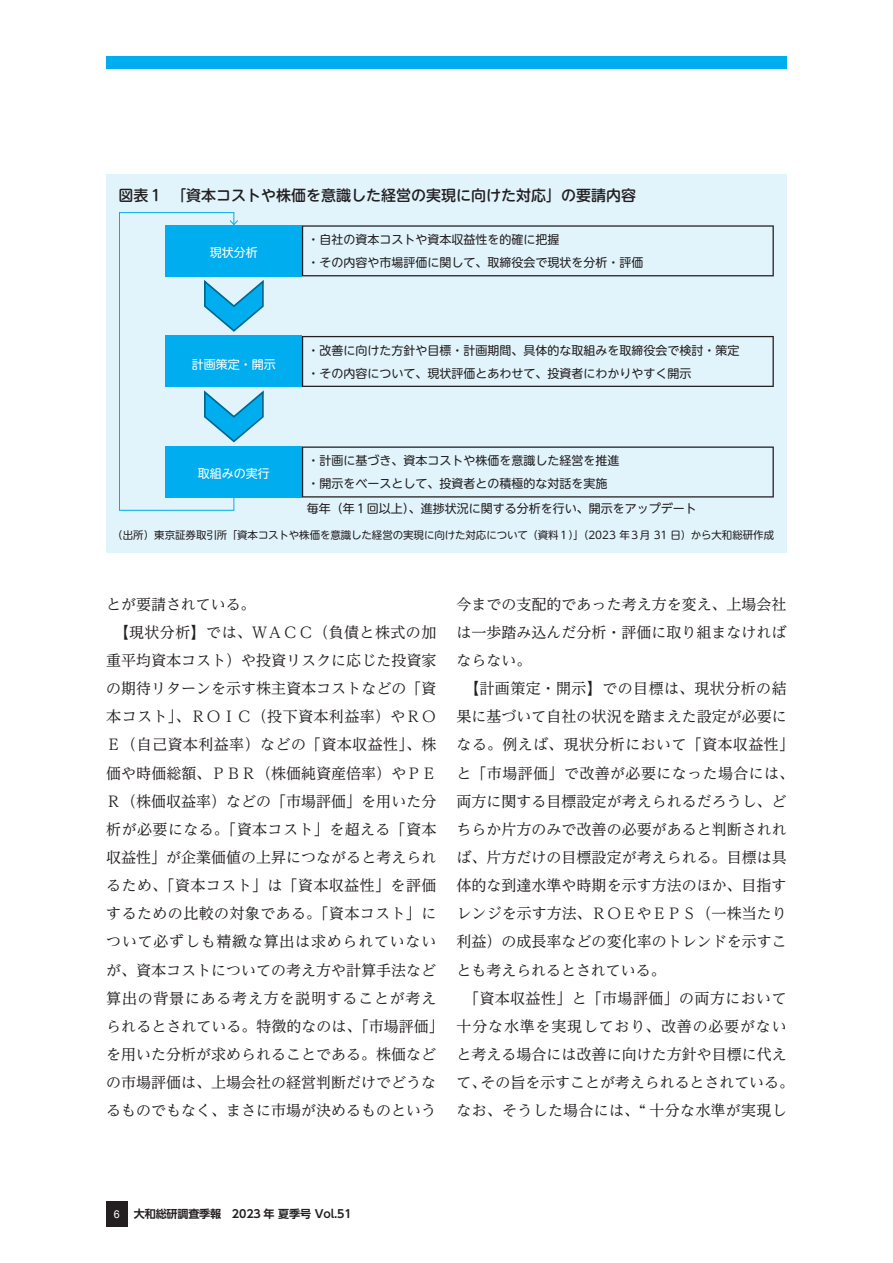
<style>
.page{position:relative;width:893px;height:1263px;background:#fff}
.page>*{position:absolute;margin:0;border:0;box-sizing:border-box;transform-origin:0 0}
.t1{font:15px "UD Reimin Pr 6";color:#231f20}
.t2{font:15px "UD Reimin Pr 6";letter-spacing:.03em;color:#231f20}
.t3{font:15px "UD Reimin Pr 6";letter-spacing:.025em;color:#231f20}
.t4{font:15px "UD Reimin Pr 6";letter-spacing:.05em;color:#231f20}
.t5{font:500 15px "UD Shin M Go Pr 6";color:#231f20}
.t6{font:15px "UD Reimin Pr 6";letter-spacing:.02em;color:#231f20}
.t7{font:15px "UD Reimin Pr 6";letter-spacing:.055em;color:#231f20}
.t8{font:12px/23.1px "UD Shin M Go Pr 6";color:#231f20}
.t9{font:12px "UD Shin M Go Pr 6";color:#fff}
.t10{font:700 11.1px "UD Shin Go Pr 6 De";letter-spacing:-.01em;color:#231f20}
.t11{font:10.8px "Arial";color:#fff}
.t12{font:10.5px "UD Shin M Go Pr 6";letter-spacing:-.01em;color:#231f20}
</style>
<div class="page">
<div style="left:106px;top:56px;width:681px;height:13px;background:#00aeef"></div>
<div style="left:106px;top:1201px;width:22px;height:26px;background:#231f20"></div>
<div style="left:106px;top:174px;width:681px;height:379px;background:#e1f4fc"></div>
<div style="left:166px;top:225px;width:136px;height:51px;background:#00aeef"></div>
<div style="left:166px;top:336px;width:136px;height:51px;background:#00aeef"></div>
<div style="left:166px;top:446px;width:136px;height:51px;background:#00aeef"></div>
<svg style="left:302px;top:225px;width:472px;height:51px"></svg>
<svg style="left:302px;top:336px;width:472px;height:51px"></svg>
<svg style="left:302px;top:446px;width:472px;height:51px"></svg>
<svg style="left:119px;top:212px;width:146px;height:299px"></svg>
<p class="t5" style="left:119px;top:182px;width:519px">図表１　「資本コストや株価を意識した経営の実現に向けた対応」の要請内容</p>
<p class="t9" style="left:210px;top:242px;width:49px">現状分析</p>
<p class="t9" style="left:192px;top:354px;width:85px">計画策定・開示</p>
<p class="t8" style="left:307px;top:227px;width:337px">・自社の資本コストや資本収益性を的確に把握<br>・その内容や市場評価に関して、取締役会で現状を分析・評価</p>
<p class="t8" style="left:307px;top:338px;width:433px">・改善に向けた方針や目標・計画期間、具体的な取組みを取締役会で検討・策定・その内容について、現状評価とあわせて、投資者にわかりやすく開示</p>
<p class="t8" style="left:307px;top:448px;width:313px">・計画に基づき、資本コストや株価を意識した経営を推進・開示をベースとして、投資者との積極的な対話を実施</p>
<p class="t8" style="left:307px;top:497px;width:391px">毎年（年１回以上）、進捗状況に関する分析を行い、開示をアップデート</p>
<p class="t12" style="left:112px;top:526px;width:663px">（出所）東京証券取引所「資本コストや株価を意識した経営の実現に向けた対応について（資料１）」（2023 年３月 31 日）から大和総研作成</p>
<p class="t9" style="left:198px;top:464px;width:73px">取組みの実行</p>
<p class="t1" style="left:106px;top:592px;width:151px">とが要請されている。</p>
<p class="t2" style="left:114px;top:620px;width:324px">【現状分析】では、ＷＡＣＣ（負債と株式の加</p>
<p class="t1" style="left:106px;top:648px;width:331px">重平均資本コスト）や投資リスクに応じた投資家</p>
<p class="t1" style="left:106px;top:676px;width:331px">の期待リターンを示す株主資本コストなどの「資</p>
<p class="t3" style="left:106px;top:704px;width:332px">本コスト」、ＲＯＩＣ（投下資本利益率）やＲＯ</p>
<p class="t2" style="left:106px;top:732px;width:332px">Ｅ（自己資本利益率）などの「資本収益性」、株</p>
<p class="t1" style="left:106px;top:761px;width:332px">価や時価総額、ＰＢＲ（株価純資産倍率）やＰＥ</p>
<p class="t1" style="left:106px;top:789px;width:332px">Ｒ（株価収益率）などの「市場評価」を用いた分</p>
<p class="t2" style="left:106px;top:817px;width:332px">析が必要になる。「資本コスト」を超える「資本</p>
<p class="t1" style="left:106px;top:845px;width:331px">収益性」が企業価値の上昇につながると考えられ</p>
<p class="t2" style="left:106px;top:873px;width:332px">るため、「資本コスト」は「資本収益性」を評価</p>
<p class="t3" style="left:106px;top:901px;width:332px">するための比較の対象である。「資本コスト」に</p>
<p class="t4" style="left:106px;top:929px;width:331px">ついて必ずしも精緻な算出は求められていない</p>
<p class="t1" style="left:106px;top:958px;width:331px">が、資本コストについての考え方や計算手法など</p>
<p class="t4" style="left:106px;top:986px;width:331px">算出の背景にある考え方を説明することが考え</p>
<p class="t1" style="left:106px;top:1014px;width:339px">られるとされている。特徴的なのは、「市場評価」</p>
<p class="t1" style="left:106px;top:1042px;width:331px">を用いた分析が求められることである。株価など</p>
<p class="t1" style="left:106px;top:1070px;width:331px">の市場評価は、上場会社の経営判断だけでどうな</p>
<p class="t1" style="left:106px;top:1098px;width:331px">るものでもなく、まさに市場が決めるものという</p>
<p class="t1" style="left:457px;top:592px;width:331px">今までの支配的であった考え方を変え、上場会社</p>
<p class="t1" style="left:457px;top:620px;width:331px">は一歩踏み込んだ分析・評価に取り組まなければ</p>
<p class="t1" style="left:457px;top:648px;width:76px">ならない。</p>
<p class="t2" style="left:464px;top:676px;width:324px">【計画策定・開示】での目標は、現状分析の結</p>
<p class="t1" style="left:457px;top:704px;width:332px">果に基づいて自社の状況を踏まえた設定が必要に</p>
<p class="t2" style="left:457px;top:732px;width:339px">なる。例えば、現状分析において「資本収益性」</p>
<p class="t3" style="left:457px;top:761px;width:339px">と「市場評価」で改善が必要になった場合には、</p>
<p class="t1" style="left:457px;top:789px;width:331px">両方に関する目標設定が考えられるだろうし、ど</p>
<p class="t1" style="left:457px;top:817px;width:332px">ちらか片方のみで改善の必要があると判断されれ</p>
<p class="t1" style="left:457px;top:845px;width:332px">ば、片方だけの目標設定が考えられる。目標は具</p>
<p class="t1" style="left:457px;top:873px;width:331px">体的な到達水準や時期を示す方法のほか、目指す</p>
<p class="t1" style="left:457px;top:901px;width:332px">レンジを示す方法、ＲＯＥやＥＰＳ（一株当たり</p>
<p class="t1" style="left:457px;top:929px;width:332px">利益）の成長率などの変化率のトレンドを示すこ</p>
<p class="t1" style="left:457px;top:958px;width:211px">とも考えられるとされている。</p>
<p class="t3" style="left:464px;top:986px;width:324px">「資本収益性」と「市場評価」の両方において</p>
<p class="t7" style="left:457px;top:1014px;width:332px">十分な水準を実現しており、改善の必要がない</p>
<p class="t1" style="left:457px;top:1042px;width:332px">と考える場合には改善に向けた方針や目標に代え</p>
<p class="t1" style="left:457px;top:1070px;width:339px">て、その旨を示すことが考えられるとされている。</p>
<p class="t6" style="left:457px;top:1098px;width:332px">なお、そうした場合には、“ 十分な水準が実現し</p>
<p class="t11" style="left:114px;top:1207px;width:8px">6</p>
<p class="t10" style="left:134px;top:1205px;width:219px">大和総研調査季報　2023 年 夏季号 Vol.51</p>
</div>
